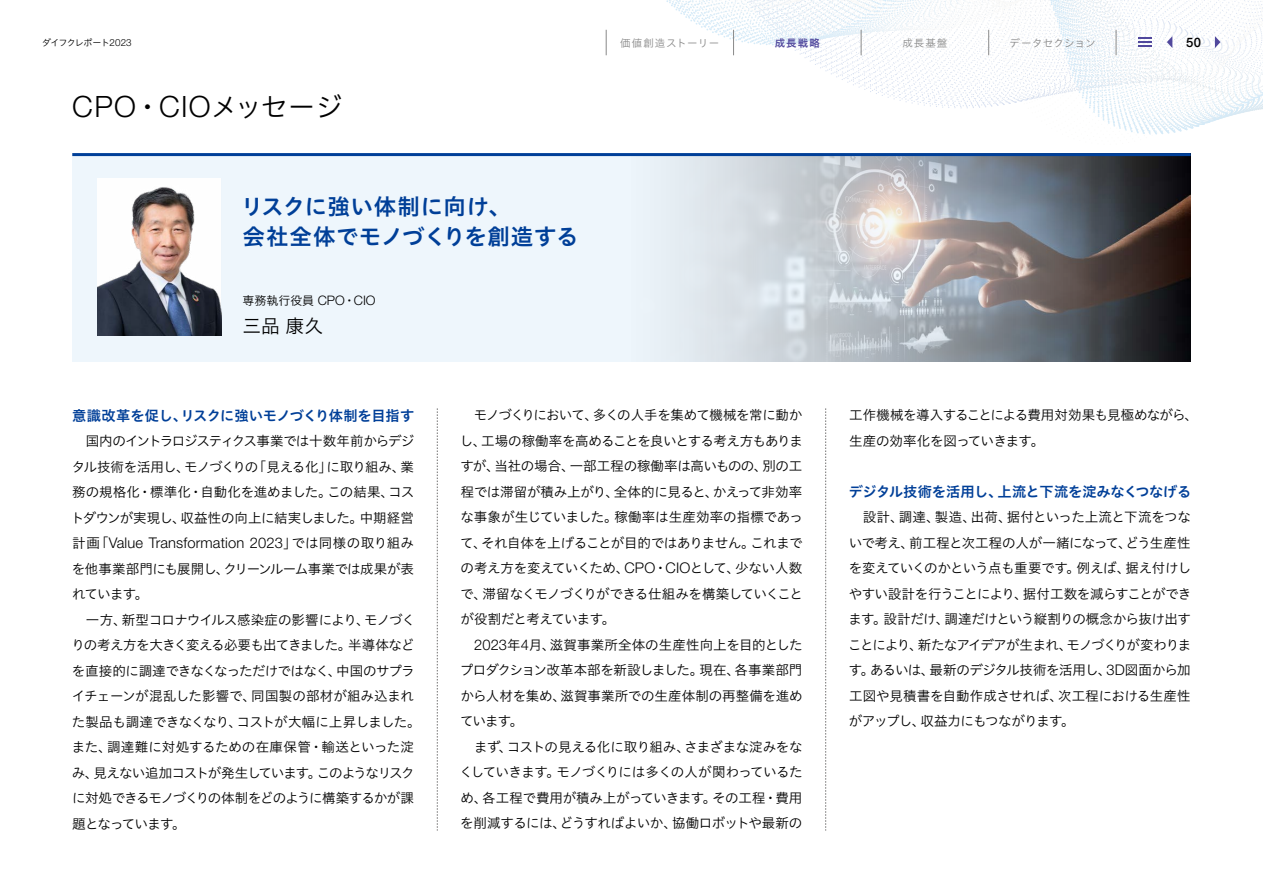
<style>
.page{position:relative;width:1263px;height:893px;background:#fff}
.page>*{position:absolute;margin:0;border:0;box-sizing:border-box;transform-origin:0 0}
.t1{font:300 29.4px "Helvetica Neue LT Std";letter-spacing:.045em;color:#000}
.t2{font:22.5px/30px "Hiragino UD Sans Std N W6";letter-spacing:.015em;color:#003f98}
.t3{font:18.75px "Hiragino UD Sans Std N W3";color:#000}
.t4{font:300 14.7px "Helvetica Neue LT Std";letter-spacing:.01em;color:#000}
.t5{font:14.25px "Hiragino UD Sans Std N W6";letter-spacing:-.015em;color:#003f98}
.t6{font:13.5px/25.5px "Hiragino UD Sans Std N W3";letter-spacing:-.035em;color:#000;text-align:justify}
.t7{font:500 13.05px "Helvetica Neue LT Std";color:#000}
.t8{font:12px "Hiragino UD Sans Std N W3";color:#000}
.t9{font:10.5px "Hiragino UD Sans Std N W3";letter-spacing:.045em;color:#898989}
.t10{font:10.5px "Hiragino UD Sans Std N W3";letter-spacing:.015em;color:#898989}
.t11{font:10.5px "Hiragino UD Sans Std N W6";color:#51489d}
.t12{font:9px "Hiragino UD Sans Std N W3";letter-spacing:-.08em;color:#000}
.s1{font-family:"Helvetica Neue LT Std";font-weight:300;font-size:9.75px}
.s2{font-family:"Hiragino UD Sans Std N W3";font-weight:400;font-size:27px}
.s3{font-family:"Helvetica Neue LT Std";font-weight:300;font-size:13.05px}
.s4{font-family:"Hiragino UD Sans Std N W3";font-weight:400;font-size:13.5px}
.s5{font-family:"Helvetica Neue LT Std";font-weight:300;font-size:14.7px}
</style>
<div class="page">
<div style="left:72px;top:153px;width:1119px;height:208px;background:#eef6fc"></div>
<img style="left:679px;top:247px;width:512px;height:114px">
<svg style="left:477px;top:156px;width:714px;height:91px"></svg>
<svg style="left:518px;top:173px;width:673px;height:4px"></svg>
<svg style="left:518px;top:166px;width:673px;height:4px"></svg>
<svg style="left:518px;top:162px;width:673px;height:4px"></svg>
<svg style="left:517px;top:158px;width:674px;height:4px"></svg>
<svg style="left:810px;top:59px;width:453px;height:76px"></svg>
<svg style="left:437px;top:408px;width:1px;height:423px"></svg>
<svg style="left:825px;top:408px;width:1px;height:423px"></svg>
<hr style="left:72px;top:153px;width:1119px;height:3px;background:#003f98">
<img style="left:98px;top:179px;width:123px;height:157px">
<svg style="left:605px;top:0;width:658px;height:59px"></svg>
<p class="t12" style="left:42px;top:36px;width:91px">ダイフクレポート<span class="s1">2023</span></p>
<p class="t9" style="left:620px;top:35px;width:100px">価値創造ストーリー</p>
<p class="t11" style="left:775px;top:35px;width:47px">成長戦略</p>
<p class="t9" style="left:902px;top:35px;width:47px">成長基盤</p>
<p class="t10" style="left:1009px;top:35px;width:87px">データセクション</p>
<p class="t7" style="left:1186px;top:34px;width:16px">50</p>
<h1 class="t1" style="left:72px;top:89px;width:272px">CPO<span class="s2">・</span>CIO<span class="s2">メッセージ</span></h1>
<h2 class="t2" style="left:241px;top:191px;width:339px">リスクに強い体制に向け、<br>会社全体でモノづくりを創造する</h2>
<p class="t8" style="left:242px;top:291px;width:135px">専務執行役員 <span class="s3">CPO</span>・<span class="s3">CIO</span></p>
<h3 class="t3" style="left:242px;top:312px;width:82px">三品康久</h3>
<p class="t5" style="left:72px;top:405px;width:343px">意識改革を促し、リスクに強いモノづくり体制を目指す</p>
<p class="t6" style="left:71px;top:428px;width:345px">　国内のイントラロジスティクス事業では十数年前からデジタル技術を活用し、モノづくりの「見える化」に取り組み、業務の規格化・標準化・自動化を進めました。この結果、コストダウンが実現し、収益性の向上に結実しました。中期経営</p>
<p class="t4" style="left:72px;top:534px;width:343px"><span class="s4">計画「</span>Value Transformation 2023<span class="s4">」では同様の取り組み</span></p>
<p class="t6" style="left:71px;top:555px;width:351px;text-align:left">を他事業部門にも展開し、クリーンルーム事業では成果が表れています。<br>　一方、新型コロナウイルス感染症の影響により、モノづくりの考え方を大きく変える必要も出てきました。半導体などを直接的に調達できなくなっただけではなく、中国のサプライチェーンが混乱した影響で、同国製の部材が組み込まれた製品も調達できなくなり、コストが大幅に上昇しました。また、調達難に対処するための在庫保管・輸送といった淀み、見えない追加コストが発生しています。このようなリスクに対処できるモノづくりの体制をどのように構築するかが課題となっています。</p>
<p class="t6" style="left:460px;top:402px;width:345px">　モノづくりにおいて、多くの人手を集めて機械を常に動かし、工場の稼働率を高めることを良いとする考え方もありますが、当社の場合、一部工程の稼働率は高いものの、別の工程では滞留が積み上がり、全体的に見ると、かえって非効率な事象が生じていました。稼働率は生産効率の指標であって、それ自体を上げることが目的ではありません。これまでの考え方を変えていくため、<span class="s5">CPO</span>・<span class="s5">CIO</span>として、少ない人数で、滞留なくモノづくりができる仕組みを構築していくことが役割だと考えています。</p>
<p class="t6" style="left:460px;top:631px;width:345px;text-align:left;text-indent:15px"><span class="s5">2023</span>年<span class="s5">4</span>月、滋賀事業所全体の生産性向上を目的としたプロダクション改革本部を新設しました。現在、各事業部門から人材を集め、滋賀事業所での生産体制の再整備を進めています。<br>　まず、コストの見える化に取り組み、さまざまな淀みをなくしていきます。モノづくりには多くの人が関わっているため、各工程で費用が積み上がっていきます。その工程・費用を削減するには、どうすればよいか、協働ロボットや最新の</p>
<p class="t6" style="left:849px;top:402px;width:351px">工作機械を導入することによる費用対効果も見極めながら、生産の効率化を図っていきます。</p>
<p class="t5" style="left:849px;top:480px;width:344px">デジタル技術を活用し、上流と下流を淀みなくつなげる</p>
<p class="t6" style="left:848px;top:504px;width:345px">　設計、調達、製造、出荷、据付といった上流と下流をつないで考え、前工程と次工程の人が一緒になって、どう生産性を変えていくのかという点も重要です。例えば、据え付けしやすい設計を行うことにより、据付工数を減らすことができます。設計だけ、調達だけという縦割りの概念から抜け出すことにより、新たなアイデアが生まれ、モノづくりが変わります。あるいは、最新のデジタル技術を活用し、<span class="s5">3D</span>図面から加工図や見積書を自動作成させれば、次工程における生産性がアップし、収益力にもつながります。</p>
</div>
